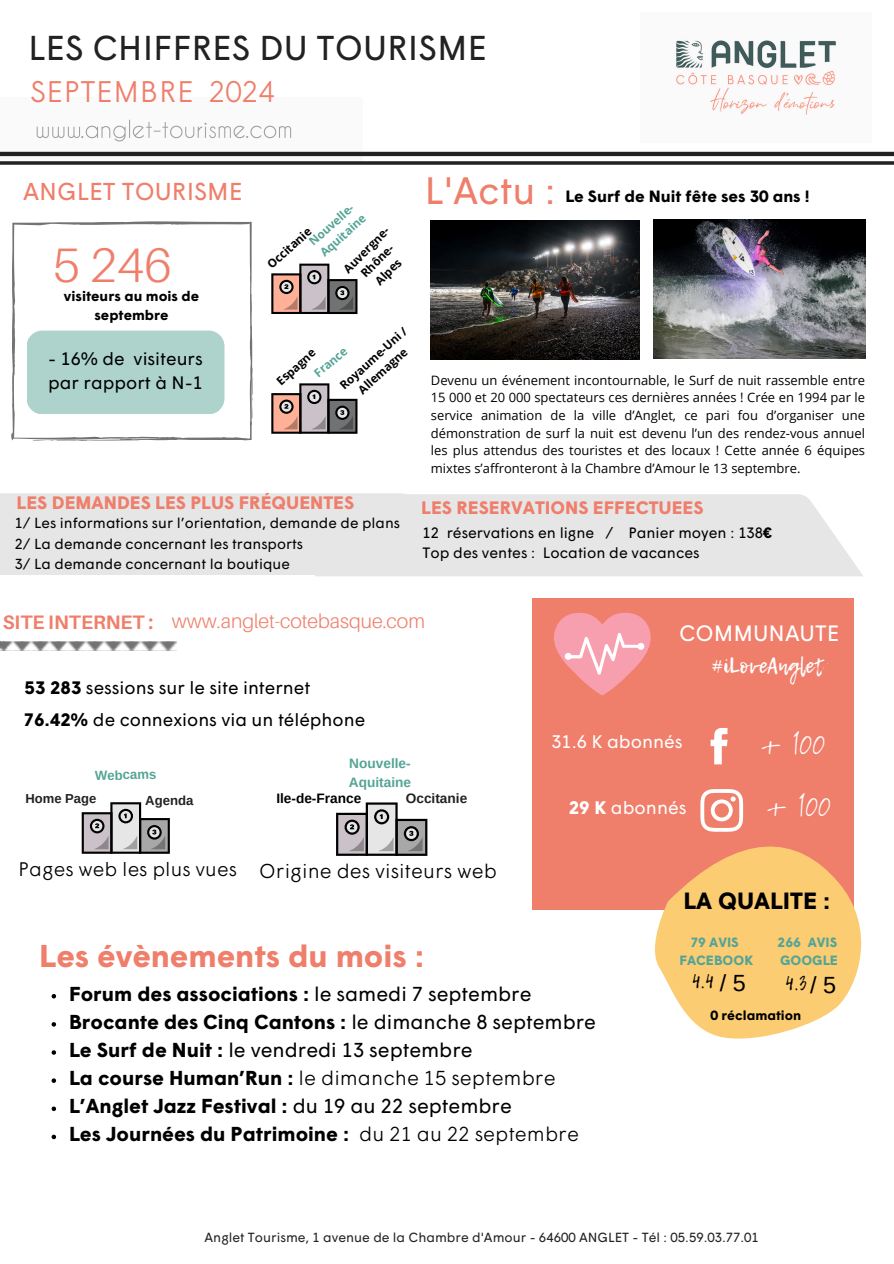
<style>
.page{position:relative;width:894px;height:1264px;background:#fff}
.page>*{position:absolute;margin:0;border:0;box-sizing:border-box;transform-origin:0 0}
.t1{font:300 48.45px "Aileron";color:#ef7e6b}
.t2{font:38.1px "Wigrum";color:#ef7e6b}
.t3{font:34.5px "Wigrum";color:#222}
.t4{font:700 31.5px "Wigrum";color:#ef7e6b}
.t5{font:300 29.85px "Wigrum";color:#ef7e6b}
.t6{font:24.45px "Wigrum";color:#ef7e6b}
.t7{font:700 23.4px "Wigrum";color:#000}
.t8{font:23.4px "Arimo";color:#000}
.t9{font:23.25px "Overthe Rainbow";color:#fff}
.t10{font:22.2px "Wigrum";color:#fff}
.t11{font:21.3px "Lemon Tuesday";color:#fff}
.t12{font:700 20.1px "Wigrum";color:#000}
.t13{font:300 20.1px "Wigrum";color:#000}
.t14{font:20.1px "Wigrum";color:#000}
.t15{font:20.1px "Lemon Tuesday";color:#000}
.t16{font:300 19.8px "Aileron";color:#ef7e6b}
.t17{font:300 19.65px "Wigrum";color:#000}
.t18{font:700 19.5px "Aileron";color:#ef7e6b}
.t19{font:18.15px "Wigrum";color:#fff}
.t20{font:18px/24.8px "Wigrum";color:#000}
.t21{font:700 18px "Wigrum";color:#ef7e6b}
.t22{font:700 16.35px "Wigrum";color:#000}
.t23{font:15px/20.2px "Wigrum";color:#000}
.t24{font:14.55px "Wigrum";color:#010101}
.t25{font:700 14.25px/19.2px "Wigrum";color:#000;text-align:center}
.t26{font:700 13.65px/18.1px "Arimo";color:#54a496}
.t27{font:700 13.65px "Arimo";color:#010101}
.t28{font:700 13.65px "Arimo";color:#222}
.t29{font:700 13.35px "Wigrum";color:#54a496}
.t30{font:700 13.35px "Wigrum";color:#000}
.t31{font:13.2px "Wigrum";color:#222}
.t32{font:700 13.2px "Arimo";color:#54a496}
.t33{font:700 13.2px "Arimo";color:#222}
.t34{font:700 13.05px "Arimo";color:#222}
.t35{font:12.9px/17.7px "Open Sans";color:#000;text-align:justify}
.t36{font:700 11.7px/15.6px "Open Sans";color:#000;text-align:center}
.t37{font:700 11.7px "Open Sans";color:#54a496}
.s1{font-weight:700}
.s2{font-weight:400}
.s3{font-weight:300}
</style>
<div class="page">
<img style="left:36px;top:119px;width:256px;height:20px">
<svg style="left:0;top:139px;width:893px;height:26px"></svg>
<svg style="left:0;top:642px;width:176px;height:9px"></svg>
<svg style="left:82px;top:802px;width:88px;height:51px"></svg>
<div style="left:0;top:493px;width:863px;height:83px;background:#e6e6e6"></div>
<svg style="left:11px;top:221px;width:241px;height:220px"></svg>
<div style="left:27px;top:330px;width:197px;height:84px;background:#add3cc;border-radius:16px"></div>
<svg style="left:271px;top:263px;width:86px;height:51px"></svg>
<svg style="left:336px;top:802px;width:91px;height:53px"></svg>
<svg style="left:271px;top:383px;width:86px;height:51px"></svg>
<div style="left:531px;top:598px;width:322px;height:311px;background:#ef7e6b"></div>
<svg style="left:645px;top:828px;width:217px;height:211px;fill:#fbcc72"></svg>
<svg style="left:710px;top:728px;width:17px;height:36px"></svg>
<svg style="left:700px;top:789px;width:43px;height:42px"></svg>
<svg style="left:554px;top:612px;width:96px;height:83px"></svg>
<img style="left:640px;top:40px;width:230px;height:102px">
<img style="left:653px;top:220px;width:211px;height:138px">
<img style="left:430px;top:220px;width:209px;height:140px">
<svg style="left:52px;top:994px;width:4px;height:4px"></svg>
<svg style="left:52px;top:1022px;width:4px;height:4px"></svg>
<svg style="left:52px;top:1050px;width:4px;height:4px"></svg>
<svg style="left:52px;top:1078px;width:4px;height:4px"></svg>
<svg style="left:52px;top:1106px;width:4px;height:5px"></svg>
<svg style="left:52px;top:1134px;width:4px;height:5px"></svg>
<p class="t3" style="left:28px;top:34px;width:460px">LES CHIFFRES DU TOURISME</p>
<p class="t5" style="left:30px;top:80px;width:246px">SEPTEMBRE 2024</p>
<p class="t6" style="left:23px;top:182px;width:221px">ANGLET TOURISME</p>
<p class="t1" style="left:53px;top:235px;width:120px">5 246</p>
<p class="t25" style="left:64px;top:288px;width:137px">visiteurs au mois de septembre</p>
<p class="t20" style="left:48px;top:347px;width:156px">- 16% de visiteurs par rapport à N-1</p>
<p class="t37" style="left:305px;top:237px;width:60px;rotate:-42deg">Nouvel e-</p>
<p class="t37" style="left:316px;top:248px;width:58px;rotate:-42deg">Aquitaine</p>
<p class="t36" style="left:263px;top:260px;width:56px;rotate:-42deg">Occitanie</p>
<p class="t36" style="left:339px;top:265px;width:64px;rotate:-45deg">Auvergne-<br>Rhône-<br>Alpes</p>
<p class="t36" style="left:336px;top:381px;width:88px;rotate:-42deg">Royaume-Uni /<br>Al emagne</p>
<p class="t37" style="left:310px;top:368px;width:41px;rotate:-40deg">France</p>
<p class="t36" style="left:273px;top:376px;width:49px;rotate:-42deg">Espagne</p>
<p class="t21" style="left:17px;top:495px;width:339px">LES DEMANDES LES PLUS FRÉQUENTES</p>
<p class="t24" style="left:15px;top:517px;width:386px">1/ Les informations sur l’orientation, demande de plans</p>
<p class="t24" style="left:15px;top:537px;width:290px">2/ La demande concernant les transports</p>
<p class="t24" style="left:15px;top:558px;width:276px">3/ La demande concernant la boutique</p>
<p class="t2" style="left:424px;top:176px;width:133px">L'Actu :</p>
<p class="t22" style="left:565px;top:190px;width:246px">Le Surf de Nuit fête ses 30 ans !</p>
<p class="t35" style="left:431px;top:371px;width:435px">Devenu un événement incontournable, le Surf de nuit rassemble entre 15 000 et 20 000 spectateurs ces dernières années ! Crée en 1994 par le service animation de la ville d’Anglet, ce pari fou d’organiser une démonstration de surf la nuit est devenu l’un des rendez-vous annuel les plus attendus des touristes et des locaux ! Cette année 6 équipes mixtes s’affronteront à la Chambre d’Amour le 13 septembre.</p>
<p class="t21" style="left:421px;top:500px;width:283px">LES RESERVATIONS EFFECTUEES</p>
<p class="t23" style="left:422px;top:523px;width:192px">12 réservations en ligne /</p>
<p class="t23" style="left:422px;top:523px;width:351px;text-indent:206px">Panier moyen : 138<span class="s1">€<br></span>Top des ventes : Location de vacances</p>
<p class="t18" style="left:3px;top:610px;width:152px">SITE INTERNET :</p>
<p class="t16" style="left:172px;top:608px;width:255px">www.anglet-cotebasque.com</p>
<p class="t20" style="left:25px;top:677px;width:287px"><span class="s1">53 283</span> sessions sur le site internet</p>
<p class="t20" style="left:24px;top:709px;width:343px"><span class="s1">76.42%</span> de connexions via un téléphone</p>
<p class="t32" style="left:95px;top:768px;width:63px;rotate:-2deg">Webcams</p>
<p class="t34" style="left:25px;top:791px;width:72px">Home Page</p>
<p class="t33" style="left:145px;top:792px;width:50px">Agenda</p>
<p class="t26" style="left:349px;top:754px;width:64px">Nouvelle-<br>Aquitaine</p>
<p class="t27" style="left:276px;top:791px;width:86px">Ile-de-France</p>
<h2 class="t28" style="left:405px;top:790px;width:63px">Occitanie</h2>
<p class="t17" style="left:18px;top:861px;width:220px">Pages web les plus vues</p>
<p class="t13" style="left:259px;top:863px;width:239px">Origine des visiteurs web</p>
<p class="t10" style="left:679px;top:624px;width:162px">COMMUNAUTE</p>
<p class="t19" style="left:551px;top:734px;width:133px">31.6 K abonnés</p>
<p class="t19" style="left:568px;top:800px;width:119px"><span class="s1">29 K</span> abonnés</p>
<p class="t11" style="left:711px;top:650px;width:115px">#iLoveAnglet</p>
<p class="t9" style="left:761px;top:732px;width:65px">+ 100</p>
<h1 class="t9" style="left:767px;top:794px;width:65px">+ 100</h1>
<h4 class="t7" style="left:683px;top:891px;width:148px">LA QUALITE :</h4>
<p class="t4" style="left:39px;top:943px;width:386px">Les évènements du mois :</p>
<p class="t12" style="left:69px;top:985px;width:464px">Forum des associations : <span class="s2">le samedi 7 septembre</span></p>
<p class="t12" style="left:69px;top:1013px;width:528px">Brocante des Cinq Cantons : <span class="s2">le dimanche 8 septembre</span></p>
<p class="t14" style="left:69px;top:1041px;width:405px"><span class="s1">Le Surf de Nuit :</span> le vendredi 13 septembre</p>
<h6 class="t13" style="left:69px;top:1070px;width:488px"><span class="s1">La course Human’Run :</span> le dimanche 15 septembre</h6>
<p class="t12" style="left:69px;top:1098px;width:444px">L’Anglet Jazz Festival : <span class="s2">du 19 au 22 septembre</span></p>
<p class="t12" style="left:69px;top:1126px;width:511px">Les Journées du Patrimoine : <span class="s3">du 21 au 22 septembre</span></p>
<p class="t29" style="left:690px;top:937px;width:50px">79 AVIS</p>
<p class="t29" style="left:679px;top:954px;width:75px">FACEBOOK</p>
<p class="t15" style="left:691px;top:966px;width:24px">4.4</p>
<p class="t8" style="left:719px;top:970px;width:28px">/ 5</p>
<p class="t29" style="left:777px;top:937px;width:61px">266 AVIS</p>
<p class="t29" style="left:779px;top:954px;width:59px">GOOGLE</p>
<p class="t15" style="left:785px;top:967px;width:23px">4.3</p>
<h3 class="t8" style="left:810px;top:971px;width:28px">/ 5</h3>
<p class="t30" style="left:710px;top:1009px;width:92px">0 réclamation</p>
<p class="t31" style="left:204px;top:1232px;width:555px">Anglet Tourisme, 1 avenue de la Chambre d'Amour - 64600 ANGLET - Tél : 05.59.03.77.01</p>
</div>
